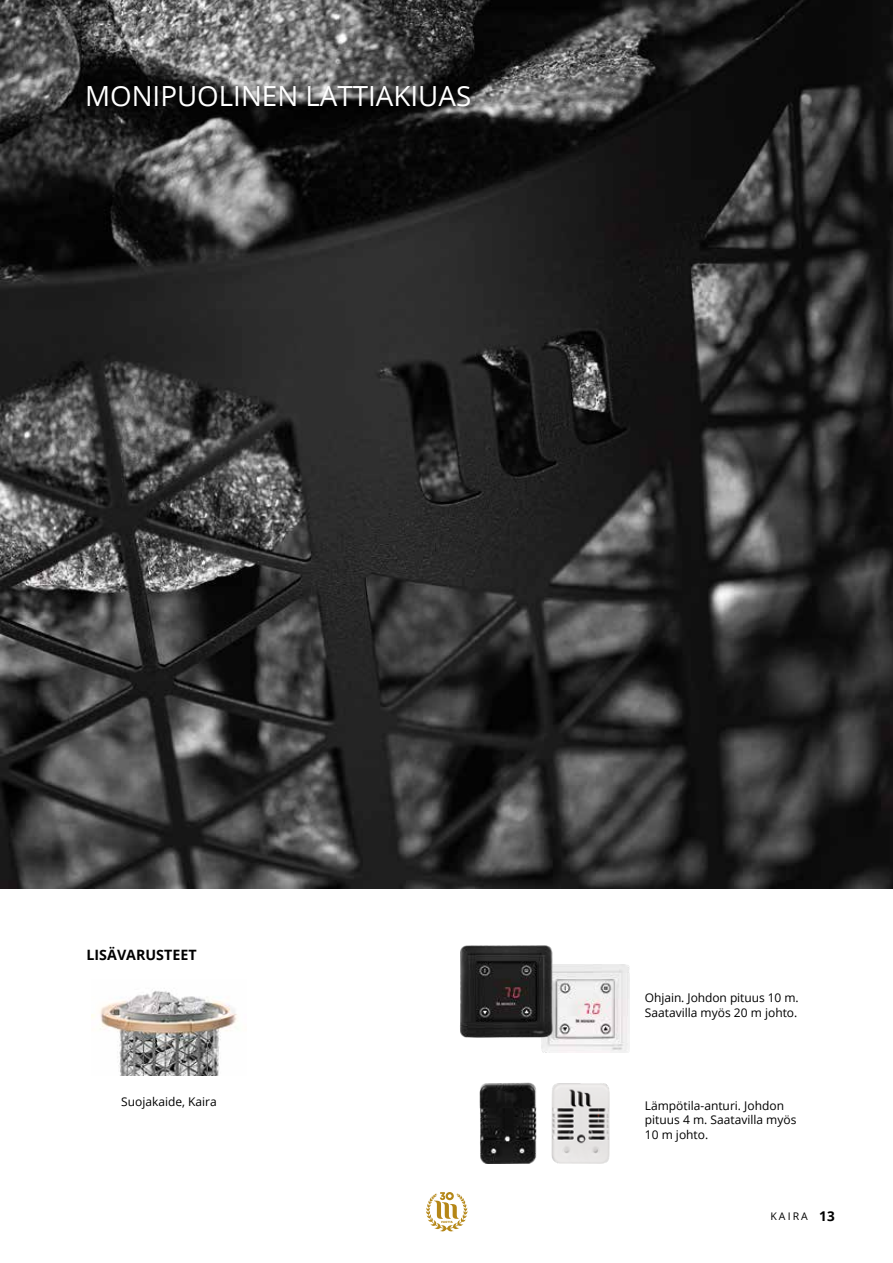
<style>
.page{position:relative;width:893px;height:1263px;background:#fff}
.page>*{position:absolute;margin:0;border:0;box-sizing:border-box;transform-origin:0 0}
.t1{font:27.75px "Open Sans";color:#fff}
.t2{font:700 14.25px "Open Sans";color:#000}
.t3{font:12px/14.4px "Open Sans";color:#000}
.t4{font:10.5px "Open Sans";letter-spacing:.2em;color:#000}
.s1{font-weight:700;font-size:13.5px}
</style>
<div class="page">
<svg style="left:426px;top:1192px;width:42px;height:40px"></svg>
<img style="left:0;top:0;width:893px;height:889px">
<div style="left:83px;top:82px;width:391px;height:29px;background:#000;opacity:.35"></div>
<img style="left:92px;top:989px;width:145px;height:86px">
<img style="left:541px;top:965px;width:88px;height:87px">
<img style="left:460px;top:945px;width:92px;height:92px">
<img style="left:479px;top:1082px;width:58px;height:81px">
<img style="left:551px;top:1083px;width:58px;height:80px">
<h1 class="t1" style="left:85px;top:77px;width:388px">MONIPUOLINEN LATTIAKIUAS</h1>
<p class="t2" style="left:87px;top:945px;width:112px">LISÄVARUSTEET</p>
<p class="t3" style="left:121px;top:1094px;width:97px">Suojakaide, Kaira</p>
<p class="t3" style="left:645px;top:990px;width:155px">Ohjain. Johdon pituus 10 m.<br>Saatavilla myös 20 m johto.</p>
<p class="t3" style="left:645px;top:1098px;width:153px">Lämpötila-anturi. Johdon pituus 4 m. Saatavilla myös<br>10 m johto.</p>
<p class="t4" style="left:770px;top:1209px;width:66px">KAIRA <span class="s1">13</span></p>
</div>
